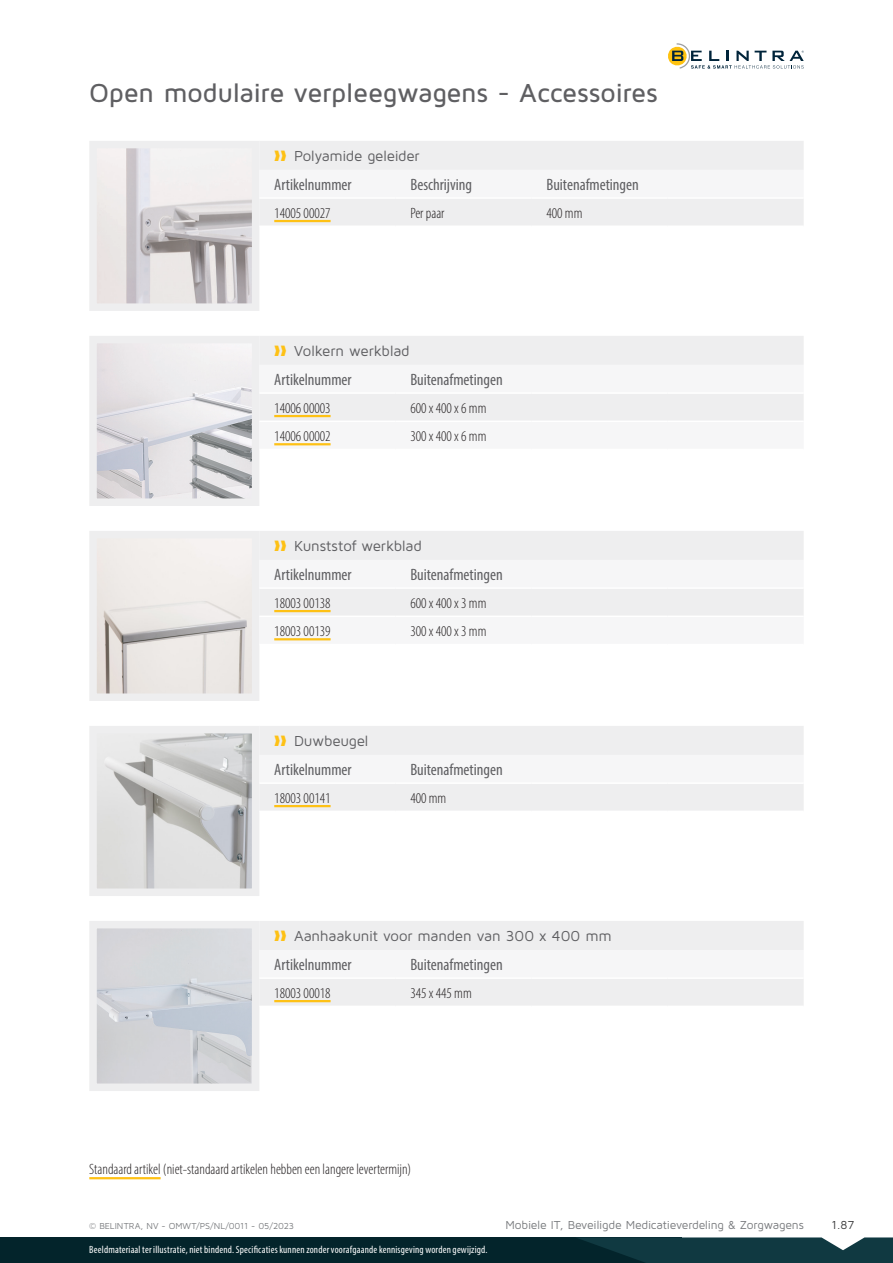
<style>
.page{position:relative;width:893px;height:1263px;background:#fff}
.page>*{position:absolute;margin:0;border:0;box-sizing:border-box;transform-origin:0 0}
.main__header_3_NL{font:500 27px "Maven Pro";letter-spacing:-.01em;color:#5f5f62}
.table__header_2_NL{font:condensed 16.5px "Myriad Pro";color:#5f5f62}
.table__body_NL{font:300 condensed 15px "Myriad Pro";color:#231f20}
.t1{font:15px "Maven Pro";letter-spacing:-.02em;color:#5f5f62}
.Standaardproduct{font:300 condensed 15px "Myriad Pro";color:#231f20}
.t2{font:12px "Maven Pro";letter-spacing:-.02em;color:#7a7c7f}
.t3{font:12px "Maven Pro";color:#3c3c3d}
.t4{font:condensed 10.5px "Myriad Pro";letter-spacing:.015em;color:#fff}
.Paragraph_Style_2{font:9px "Maven Pro";color:#7a7c7f}
.s1{color:#fec115}
</style>
<div class="page">
<img style="left:98px;top:735px;width:152px;height:152px">
<div style="left:89px;top:726px;width:170px;height:170px;border:8px solid #eeeeef"></div>
<img style="left:98px;top:150px;width:152px;height:152px">
<div style="left:89px;top:141px;width:170px;height:170px;border:8px solid #eeeeef"></div>
<img style="left:98px;top:345px;width:152px;height:152px">
<div style="left:89px;top:336px;width:170px;height:170px;border:8px solid #eeeeef"></div>
<img style="left:98px;top:540px;width:152px;height:152px">
<div style="left:89px;top:531px;width:170px;height:170px;border:8px solid #eeeeef"></div>
<img style="left:98px;top:930px;width:152px;height:152px">
<div style="left:89px;top:921px;width:170px;height:170px;border:8px solid #eeeeef"></div>
<svg style="left:668px;top:43px;width:136px;height:26px"></svg>
<div style="left:0;top:1237px;width:682px;height:26px;background:#03242b"></div>
<svg style="left:577px;top:1237px;width:316px;height:26px"></svg>
<div style="left:259px;top:726px;width:545px;height:84px;background:#eeeeef"></div>
<div style="left:259px;top:755px;width:545px;height:27px;background:#f6f6f7"></div>
<hr style="left:259px;top:782px;width:136px;height:2px;background:#fff">
<hr style="left:668px;top:782px;width:136px;height:2px;background:#fff">
<hr style="left:395px;top:782px;width:136px;height:2px;background:#fff">
<hr style="left:531px;top:782px;width:137px;height:2px;background:#fff">
<hr style="left:274px;top:805px;width:57px;height:2px;background:#fec115">
<div style="left:259px;top:141px;width:545px;height:84px;background:#eeeeef"></div>
<div style="left:259px;top:170px;width:545px;height:27px;background:#f6f6f7"></div>
<hr style="left:259px;top:197px;width:136px;height:2px;background:#fff">
<hr style="left:395px;top:197px;width:136px;height:2px;background:#fff">
<hr style="left:531px;top:197px;width:137px;height:2px;background:#fff">
<hr style="left:668px;top:197px;width:136px;height:2px;background:#fff">
<hr style="left:274px;top:220px;width:57px;height:2px;background:#fec115">
<div style="left:259px;top:336px;width:545px;height:29px;background:#eeeeef"></div>
<div style="left:259px;top:394px;width:545px;height:52px;background:#eeeeef"></div>
<hr style="left:668px;top:420px;width:136px;height:2px;background:#fff">
<hr style="left:259px;top:420px;width:136px;height:2px;background:#fff">
<hr style="left:395px;top:420px;width:136px;height:2px;background:#fff">
<hr style="left:531px;top:420px;width:137px;height:2px;background:#fff">
<hr style="left:274px;top:415px;width:57px;height:2px;background:#fec115">
<hr style="left:274px;top:443px;width:57px;height:2px;background:#fec115">
<div style="left:259px;top:531px;width:545px;height:29px;background:#eeeeef"></div>
<div style="left:259px;top:589px;width:545px;height:52px;background:#eeeeef"></div>
<hr style="left:668px;top:615px;width:136px;height:2px;background:#fff">
<hr style="left:259px;top:615px;width:136px;height:2px;background:#fff">
<hr style="left:395px;top:615px;width:136px;height:2px;background:#fff">
<hr style="left:531px;top:615px;width:137px;height:2px;background:#fff">
<hr style="left:274px;top:610px;width:57px;height:2px;background:#fec115">
<hr style="left:274px;top:638px;width:57px;height:2px;background:#fec115">
<div style="left:259px;top:921px;width:545px;height:84px;background:#eeeeef"></div>
<div style="left:259px;top:950px;width:545px;height:27px;background:#f6f6f7"></div>
<hr style="left:259px;top:977px;width:136px;height:2px;background:#fff">
<hr style="left:395px;top:977px;width:136px;height:2px;background:#fff">
<hr style="left:531px;top:977px;width:137px;height:2px;background:#fff">
<hr style="left:668px;top:977px;width:136px;height:2px;background:#fff">
<hr style="left:274px;top:1000px;width:57px;height:2px;background:#fec115">
<hr style="left:89px;top:1177px;width:72px;height:2px;background:#fec115">
<p class="main__header_3_NL" style="left:89px;top:76px;width:570px">Open modulaire verpleegwagens - Accessoires</p>
<p class="t1" style="left:274px;top:147px;width:147px"><span class="s1">❱❱</span> Polyamide geleider</p>
<p class="table__header_2_NL" style="left:274px;top:175px;width:79px">Artikelnummer</p>
<p class="table__header_2_NL" style="left:410px;top:175px;width:63px">Beschrijving</p>
<p class="table__header_2_NL" style="left:546px;top:175px;width:94px">Buitenafmetingen</p>
<p class="Standaardproduct" style="left:274px;top:204px;width:58px">14005 00027</p>
<p class="table__body_NL" style="left:410px;top:204px;width:36px">Per paar</p>
<p class="table__body_NL" style="left:546px;top:204px;width:38px">400 mm</p>
<p class="t1" style="left:274px;top:342px;width:137px"><span class="s1">❱❱</span> Volkern werkblad</p>
<p class="table__header_2_NL" style="left:274px;top:370px;width:79px">Artikelnummer</p>
<p class="table__header_2_NL" style="left:410px;top:370px;width:94px">Buitenafmetingen</p>
<p class="Standaardproduct" style="left:274px;top:399px;width:58px">14006 00003</p>
<p class="table__body_NL" style="left:410px;top:399px;width:78px">600 x 400 x 6 mm</p>
<p class="Standaardproduct" style="left:274px;top:427px;width:58px">14006 00002</p>
<p class="table__body_NL" style="left:410px;top:427px;width:78px">300 x 400 x 6 mm</p>
<p class="t1" style="left:274px;top:537px;width:149px"><span class="s1">❱❱</span> Kunststof werkblad</p>
<p class="table__header_2_NL" style="left:274px;top:565px;width:79px">Artikelnummer</p>
<p class="table__header_2_NL" style="left:410px;top:565px;width:94px">Buitenafmetingen</p>
<p class="Standaardproduct" style="left:274px;top:594px;width:58px">18003 00138</p>
<p class="table__body_NL" style="left:410px;top:594px;width:78px">600 x 400 x 3 mm</p>
<p class="Standaardproduct" style="left:274px;top:622px;width:58px">18003 00139</p>
<p class="table__body_NL" style="left:410px;top:622px;width:78px">300 x 400 x 3 mm</p>
<p class="t1" style="left:274px;top:732px;width:96px"><span class="s1">❱❱</span> Duwbeugel</p>
<p class="table__header_2_NL" style="left:274px;top:760px;width:79px">Artikelnummer</p>
<p class="table__header_2_NL" style="left:410px;top:760px;width:94px">Buitenafmetingen</p>
<p class="Standaardproduct" style="left:274px;top:789px;width:58px">18003 00141</p>
<p class="table__body_NL" style="left:410px;top:789px;width:38px">400 mm</p>
<p class="t1" style="left:274px;top:927px;width:339px"><span class="s1">❱❱</span> Aanhaakunit voor manden van 300 x 400 mm</p>
<p class="table__header_2_NL" style="left:274px;top:955px;width:79px">Artikelnummer</p>
<p class="table__header_2_NL" style="left:410px;top:955px;width:94px">Buitenafmetingen</p>
<p class="Standaardproduct" style="left:274px;top:984px;width:58px">18003 00018</p>
<p class="table__body_NL" style="left:410px;top:984px;width:63px">345 x 445 mm</p>
<p class="table__body_NL" style="left:89px;top:1160px;width:324px">Standaard artikel (niet-standaard artikelen hebben een langere levertermijn)</p>
<p class="Paragraph_Style_2" style="left:89px;top:1220px;width:206px">© BELINTRA, NV - OMWT/PS/NL/0011 - 05/2023</p>
<p class="t4" style="left:89px;top:1244px;width:400px">Beeldmateriaal ter illustratie, niet bindend. Specificaties kunnen zonder voorafgaande kennisgeving worden gewijzigd.</p>
<p class="t2" style="left:506px;top:1217px;width:300px">Mobiele IT, Beveiligde Medicatieverdeling &amp; Zorgwagens</p>
<p class="t3" style="left:831px;top:1217px;width:24px">1.87</p>
</div>
